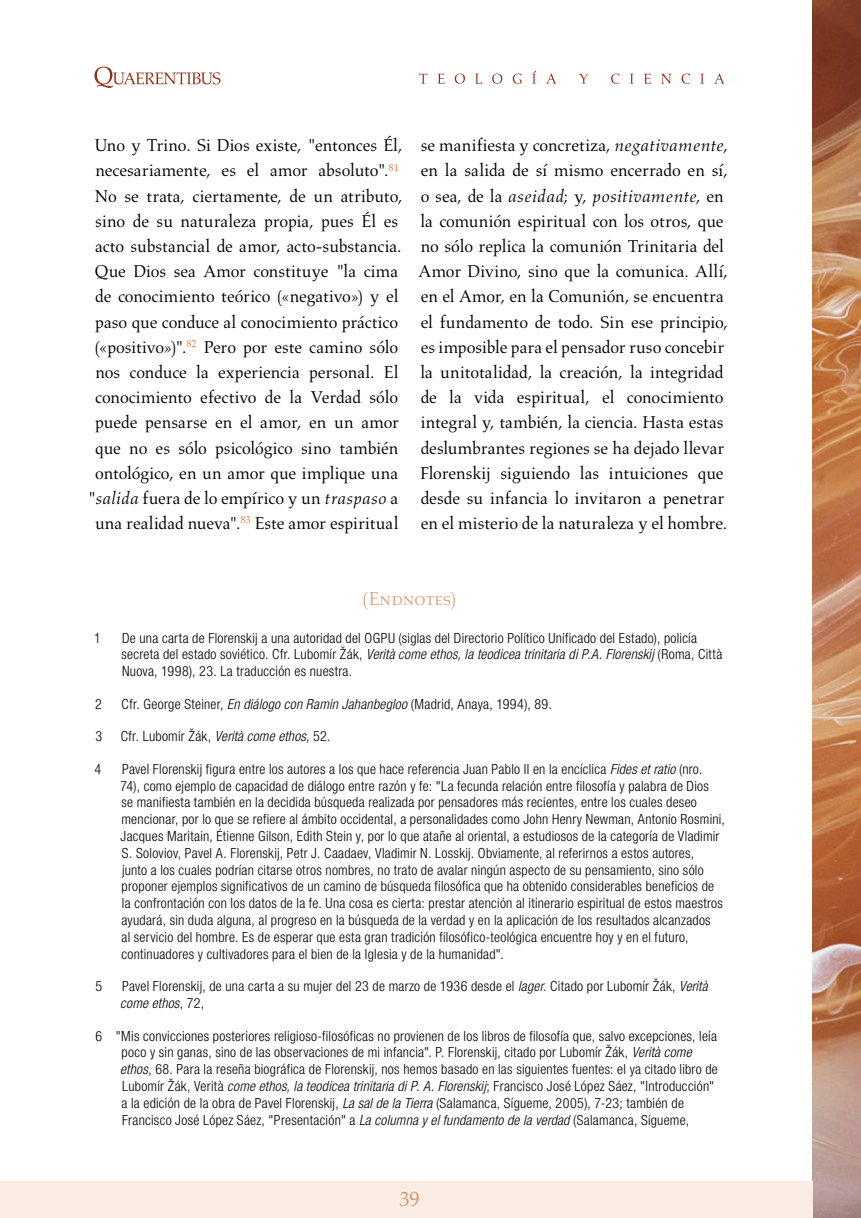
<style>
.page{position:relative;width:861px;height:1218px;background:#fff}
.page>*{position:absolute;margin:0;border:0;box-sizing:border-box;transform-origin:0 0}
.t1{font:21px "Aldus LT Std";color:#d18e5e}
.t2{font:19.25px "Aldus LT Std";letter-spacing:-.005em;color:#dda37c}
.t3{font:17.5px/25.2px "Aldus LT Std";letter-spacing:-.005em;color:#000;text-align:center}
.t4{font:300 condensed 14px/16.8px "Helvetica Neue LT Std";letter-spacing:.02em;color:#000}
.s1{font-style:italic}
</style>
<div class="page">
<img style="left:813px;top:0;width:48px;height:1218px">
<svg style="left:95px;top:67px;width:126px;height:21px"></svg>
<svg style="left:419px;top:71px;width:306px;height:13px"></svg>
<div style="left:0;top:1181px;width:813px;height:37px;background:#faece3"></div>
<p class="t3" style="left:88px;top:133px;width:316px">Uno y Trino. Si Dios existe, "entonces Él, necesariamente, es el amor absoluto".<sup>81<br></sup>No se trata, ciertamente, de un atributo, sino de su naturaleza propia, pues Él es acto substancial de amor, acto-substancia.<br>Que Dios sea Amor constituye "la cima de conocimiento teórico («negativo») y el paso que conduce al conocimiento práctico («positivo»)".<sup>82</sup> Pero por este camino sólo nos conduce la experiencia personal. El conocimiento efectivo de la Verdad sólo puede pensarse en el amor, en un amor que no es sólo psicológico sino también ontológico, en un amor que implique una "<span class="s1">salida</span> fuera de lo empírico y un <span class="s1">traspaso</span> a una realidad nueva".<sup>83</sup> Este amor espiritual</p>
<p class="t3" style="left:419px;top:133px;width:311px;text-align:left">se manifiesta y concretiza, <span class="s1">negativamente</span>, en la salida de sí mismo encerrado en sí, o sea, de la <span class="s1">aseidad</span>; y, <span class="s1">positivamente</span>, en la comunión espiritual con los otros, que no sólo replica la comunión Trinitaria del Amor Divino, sino que la comunica. Allí, en el Amor, en la Comunión, se encuentra el fundamento de todo. Sin ese principio, es imposible para el pensador ruso concebir la unitotalidad, la creación, la integridad de la vida espiritual, el conocimiento integral y, también, la ciencia. Hasta estas deslumbrantes regiones se ha dejado llevar Florenskij siguiendo las intuiciones que desde su infancia lo invitaron a penetrar en el misterio de la naturaleza y el hombre.</p>
<h2 class="t2" style="left:362px;top:588px;width:96px">(Endnotes)</h2>
<p class="t4" style="left:94px;top:629px;width:8px">1</p>
<p class="t4" style="left:121px;top:629px;width:602px">De una carta de Florenskij a una autoridad del OGPU (siglas del Directorio Político Unificado del Estado), policía secreta del estado soviético. Cfr. Lubomír Žák, <span class="s1">Verità come ethos, la teodicea trinitaria di P.A. Florenskij</span> (Roma, Città<br>Nuova, 1998), 23. La traducción es nuestra.</p>
<p class="t4" style="left:95px;top:695px;width:8px">2</p>
<p class="t4" style="left:122px;top:695px;width:432px">Cfr. George Steiner, <span class="s1">En diálogo con Ramin Jahanbegloo</span> (Madrid, Anaya, 1994), 89.</p>
<p class="t4" style="left:95px;top:728px;width:8px">3</p>
<p class="t4" style="left:121px;top:728px;width:211px">Cfr. Lubomír Žák, <span class="s1">Verità come ethos,</span> 52.</p>
<p class="t4" style="left:94px;top:760px;width:8px">4</p>
<p class="t4" style="left:121px;top:760px;width:606px">Pavel Florenskij figura entre los autores a los que hace referencia Juan Pablo II en la encíclica <span class="s1">Fides et ratio</span> (nro.<br>74), como ejemplo de capacidad de diálogo entre razón y fe: "La fecunda relación entre filosofía y palabra de Dios<br>se manifiesta también en la decidida búsqueda realizada por pensadores más recientes, entre los cuales deseo mencionar, por lo que se refiere al ámbito occidental, a personalidades como John Henry Newman, Antonio Rosmini, Jacques Maritain, Étienne Gilson, Edith Stein y, por lo que atañe al oriental, a estudiosos de la categoría de Vladimir S. Soloviov, Pavel A. Florenskij, Petr J. Caadaev, Vladimir N. Losskij. Obviamente, al referirnos a estos autores,<br>junto a los cuales podrían citarse otros nombres, no trato de avalar ningún aspecto de su pensamiento, sino sólo proponer ejemplos significativos de un camino de búsqueda filosófica que ha obtenido considerables beneficios de la confrontación con los datos de la fe. Una cosa es cierta: prestar atención al itinerario espiritual de estos maestros ayudará, sin duda alguna, al progreso en la búsqueda de la verdad y en la aplicación de los resultados alcanzados<br>al servicio del hombre. Es de esperar que esta gran tradición filosófico-teológica encuentre hoy y en el futuro, continuadores y cultivadores para el bien de la Iglesia y de la humanidad".</p>
<p class="t4" style="left:96px;top:978px;width:8px">5</p>
<p class="t4" style="left:120px;top:978px;width:589px">Pavel Florenskij, de una carta a su mujer del 23 de marzo de 1936 desde el <span class="s1">lager</span>. Citado por Lubomír Žák, <span class="s1">Verità come ethos</span>, 72,</p>
<p class="t4" style="left:120px;top:1027px;width:599px;text-indent:-25px">6 "Mis convicciones posteriores religioso-filosóficas no provienen de los libros de filosofía que, salvo excepciones, leía poco y sin ganas, sino de las observaciones de mi infancia". P. Florenskij, citado por Lubomír Žák, <span class="s1">Verità come ethos</span>, 68. Para la reseña biográfica de Florenskij, nos hemos basado en las siguientes fuentes: el ya citado libro de Lubomír Žák, Verità <span class="s1">come ethos, la teodicea trinitaria di P. A. Florenskij</span>; Francisco José López Sáez, "Introducción" a la edición de la obra de Pavel Florenskij, <span class="s1">La sal de la Tierra</span> (Salamanca, Sígueme, 2005), 7-23; también de Francisco José López Sáez, "Presentación" a <span class="s1">La columna y el fundamento de la verdad</span> (Salamanca, Sígueme,</p>
<h1 class="t1" style="left:399px;top:1187px;width:22px">39</h1>
</div>
